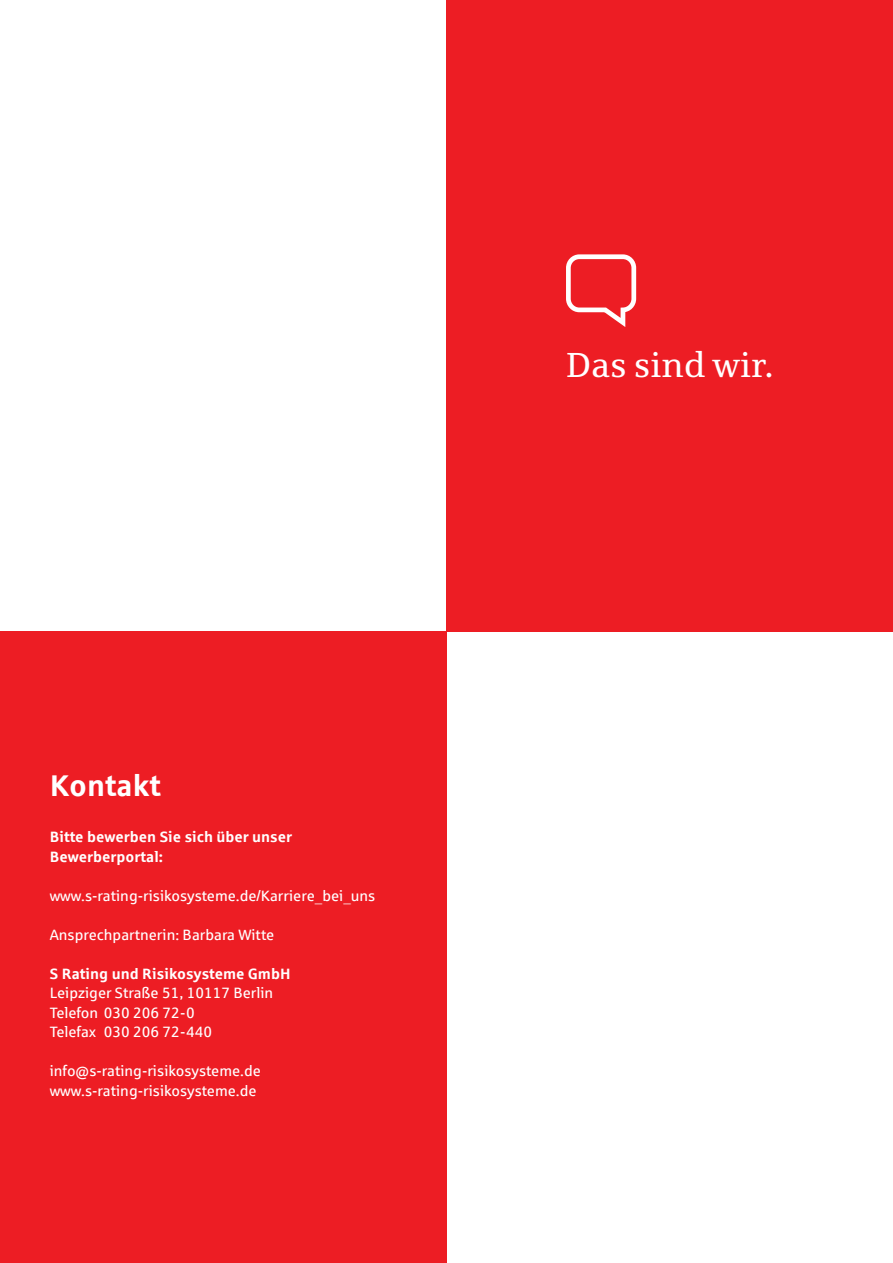
<style>
.page{position:relative;width:893px;height:1263px;background:#fff}
.page>*{position:absolute;margin:0;border:0;box-sizing:border-box;transform-origin:0 0}
.t1{font:34.65px "Sparkasse Serif";color:#fff}
.t2{font:700 30px "Sparkasse Rg";color:#fff}
.t3{font:15px/19.5px "Sparkasse Rg";color:#fff}
.t4{font:700 15px/19.5px "Sparkasse Rg";color:#fff}
</style>
<div class="page">
<div style="left:446px;top:0;width:447px;height:631px;background:#ed1d24"></div>
<div style="left:0;top:631px;width:446px;height:632px;background:#ed1d24"></div>
<div style="left:566px;top:254px;width:70px;height:58px;border:5px solid #fff;border-radius:11px"></div>
<h2 class="t2" style="left:50px;top:767px;width:113px">Kontakt</h2>
<p class="t4" style="left:50px;top:827px;width:244px">Bitte bewerben Sie sich über unser<br>Bewerberportal:</p>
<p class="t3" style="left:50px;top:885px;width:327px">www.s-rating-risikosysteme.de/Karriere_bei_uns</p>
<p class="t3" style="left:50px;top:924px;width:226px">Ansprechpartnerin: Barbara Witte</p>
<p class="t4" style="left:50px;top:963px;width:242px">S Rating und Risikosysteme GmbH</p>
<p class="t3" style="left:50px;top:983px;width:225px">Leipziger Straße 51, 10117 Berlin<br>Telefon 030 206 72-0<br>Telefax 030 206 72-440</p>
<p class="t3" style="left:50px;top:1061px;width:213px">info@s-rating-risikosysteme.de www.s-rating-risikosysteme.de</p>
<h1 class="t1" style="left:566px;top:344px;width:208px">Das sind wir.</h1>
</div>
